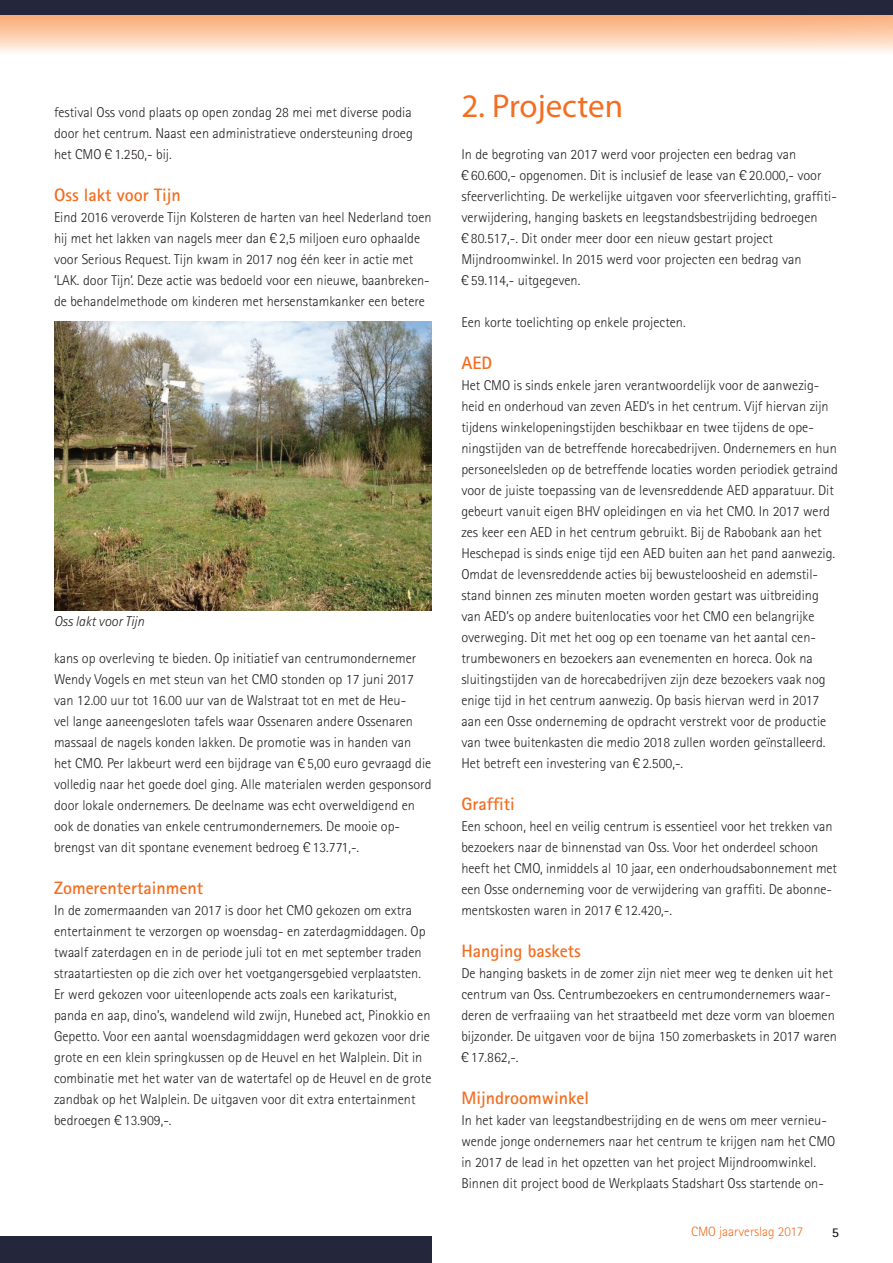
<style>
.page{position:relative;width:893px;height:1263px;background:#fff}
.page>*{position:absolute;margin:0;border:0;box-sizing:border-box;transform-origin:0 0}
.t1{font:33px "Myriad Pro";color:#f36e21}
.t2{font:700 18px "Rotis Sans Serif";color:#f36e21}
.t3{font:300 14.25px/21px "Rotis Sans Serif";color:#231f20}
.t4{font:italic 300 14.25px "Rotis Sans Serif";color:#231f20}
.t5{font:300 13.5px "Rotis Sans Serif";color:#f36e21}
.t6{font:700 13.5px "Rotis Sans Serif";color:#231f20}
.s1{font-size:11.25px}
</style>
<div class="page">
<div style="left:0;top:0;width:893px;height:15px;background:#24263b"></div>
<img style="left:54px;top:321px;width:378px;height:289px">
<div style="left:0;top:1236px;width:432px;height:27px;background:#24263b"></div>
<p class="t3" style="left:54px;top:102px;width:360px;text-align:justify">festival Oss vond plaats op open zondag 28 mei met diverse podia door het centrum. Naast een administratieve ondersteuning droeg het CMO C<span class="s1">=</span> 1.250,- bij.</p>
<p class="t2" style="left:54px;top:184px;width:128px">Oss lakt voor Tijn</p>
<p class="t3" style="left:54px;top:207px;width:379px">Eind 2016 veroverde Tijn Kolsteren de harten van heel Nederland toen hij met het lakken van nagels meer dan C<span class="s1">=</span> 2,5 miljoen euro ophaalde voor Serious Request. Tijn kwam in 2017 nog één keer in actie met ‘LAK. door Tijn’. Deze actie was bedoeld voor een nieuwe, baanbreken&shy;de behandelmethode om kinderen met hersenstamkanker een betere</p>
<p class="t4" style="left:54px;top:613px;width:92px">Oss lakt voor Tijn</p>
<p class="t3" style="left:54px;top:648px;width:379px">kans op overleving te bieden. Op initiatief van centrumondernemer Wendy Vogels en met steun van het CMO stonden op 17 juni 2017 van 12.00 uur tot 16.00 uur van de Walstraat tot en met de Heu-<br>vel lange aaneengesloten tafels waar Ossenaren andere Ossenaren massaal de nagels konden lakken. De promotie was in handen van het CMO. Per lakbeurt werd een bijdrage van C<span class="s1">=</span> 5,00 euro gevraagd die volledig naar het goede doel ging. Alle materialen werden gesponsord door lokale ondernemers. De deelname was echt overweldigend en ook de donaties van enkele centrumondernemers. De mooie op&shy;brengst van dit spontane evenement bedroeg C<span class="s1">=</span> 13.771,-.</p>
<p class="t2" style="left:54px;top:877px;width:151px">Zomerentertainment</p>
<p class="t3" style="left:54px;top:900px;width:379px">In de zomermaanden van 2017 is door het CMO gekozen om extra entertainment te verzorgen op woensdag- en zaterdagmiddagen. Op twaalf zaterdagen en in de periode juli tot en met september traden straatartiesten op die zich over het voetgangersgebied verplaatsten.<br>Er werd gekozen voor uiteenlopende acts zoals een karikaturist, panda en aap, dino’s, wandelend wild zwijn, Hunebed act, Pinokkio en Gepetto. Voor een aantal woensdagmiddagen werd gekozen voor drie grote en een klein springkussen op de Heuvel en het Walplein. Dit in combinatie met het water van de watertafel op de Heuvel en de grote zandbak op het Walplein. De uitgaven voor dit extra entertainment bedroegen C<span class="s1">=</span> 13.909,-.</p>
<h1 class="t1" style="left:461px;top:88px;width:163px">2. Projecten</h1>
<p class="t3" style="left:461px;top:144px;width:377px">In de begroting van 2017 werd voor projecten een bedrag van<br><span class="s1">=</span>C 60.600,- opgenomen. Dit is inclusief de lease van C<span class="s1">=</span> 20.000,- voor sfeerverlichting. De werkelijke uitgaven voor sfeerverlichting, graffiti&shy;verwijdering, hanging baskets en leegstandsbestrijding bedroegen<br><span class="s1">=</span>C 80.517,-. Dit onder meer door een nieuw gestart project Mijndroomwinkel. In 2015 werd voor projecten een bedrag van<br><span class="s1">=</span>C 59.114,- uitgegeven.</p>
<p class="t3" style="left:461px;top:312px;width:226px">Een korte toelichting op enkele projecten.</p>
<p class="t2" style="left:461px;top:352px;width:32px">AED</p>
<p class="t3" style="left:461px;top:375px;width:378px">Het CMO is sinds enkele jaren verantwoordelijk voor de aanwezig&shy;heid en onderhoud van zeven AED’s in het centrum. Vijf hiervan zijn tijdens winkelopeningstijden beschikbaar en twee tijdens de ope&shy;ningstijden van de betreffende horecabedrijven. Ondernemers en hun personeelsleden op de betreffende locaties worden periodiek getraind voor de juiste toepassing van de levensreddende AED apparatuur. Dit gebeurt vanuit eigen BHV opleidingen en via het CMO. In 2017 werd zes keer een AED in het centrum gebruikt. Bij de Rabobank aan het Heschepad is sinds enige tijd een AED buiten aan het pand aanwezig.<br>Omdat de levensreddende acties bij bewusteloosheid en ademstil&shy;stand binnen zes minuten moeten worden gestart was uitbreiding van AED’s op andere buitenlocaties voor het CMO een belangrijke overweging. Dit met het oog op een toename van het aantal cen&shy;trumbewoners en bezoekers aan evenementen en horeca. Ook na sluitingstijden van de horecabedrijven zijn deze bezoekers vaak nog enige tijd in het centrum aanwezig. Op basis hiervan werd in 2017 aan een Osse onderneming de opdracht verstrekt voor de productie van twee buitenkasten die medio 2018 zullen worden geïnstalleerd.<br>Het betreft een investering van C<span class="s1">=</span> 2.500,-.</p>
<p class="t2" style="left:461px;top:793px;width:55px">Graffiti</p>
<p class="t3" style="left:461px;top:816px;width:377px">Een schoon, heel en veilig centrum is essentieel voor het trekken van bezoekers naar de binnenstad van Oss. Voor het onderdeel schoon heeft het CMO, inmiddels al 10 jaar, een onderhoudsabonnement met een Osse onderneming voor de verwijdering van graffiti. De abonne&shy;mentskosten waren in 2017 C<span class="s1">=</span> 12.420,-.</p>
<p class="t2" style="left:461px;top:940px;width:121px">Hanging baskets</p>
<p class="t3" style="left:461px;top:963px;width:378px">De hanging baskets in de zomer zijn niet meer weg te denken uit het centrum van Oss. Centrumbezoekers en centrumondernemers waar&shy;deren de verfraaiing van het straatbeeld met deze vorm van bloemen bijzonder. De uitgaven voor de bijna 150 zomerbaskets in 2017 waren <span class="s1">=</span>C 17.862,-.</p>
<p class="t2" style="left:461px;top:1087px;width:129px">Mijndroomwinkel</p>
<p class="t3" style="left:461px;top:1110px;width:375px">In het kader van leegstandbestrijding en de wens om meer vernieu&shy;wende jonge ondernemers naar het centrum te krijgen nam het CMO in 2017 de lead in het opzetten van het project Mijndroomwinkel.<br>Binnen dit project bood de Werkplaats Stadshart Oss startende on-</p>
<p class="t5" style="left:691px;top:1224px;width:114px">CMO jaarverslag 2017</p>
<p class="t6" style="left:832px;top:1223px;width:9px">5</p>
</div>
